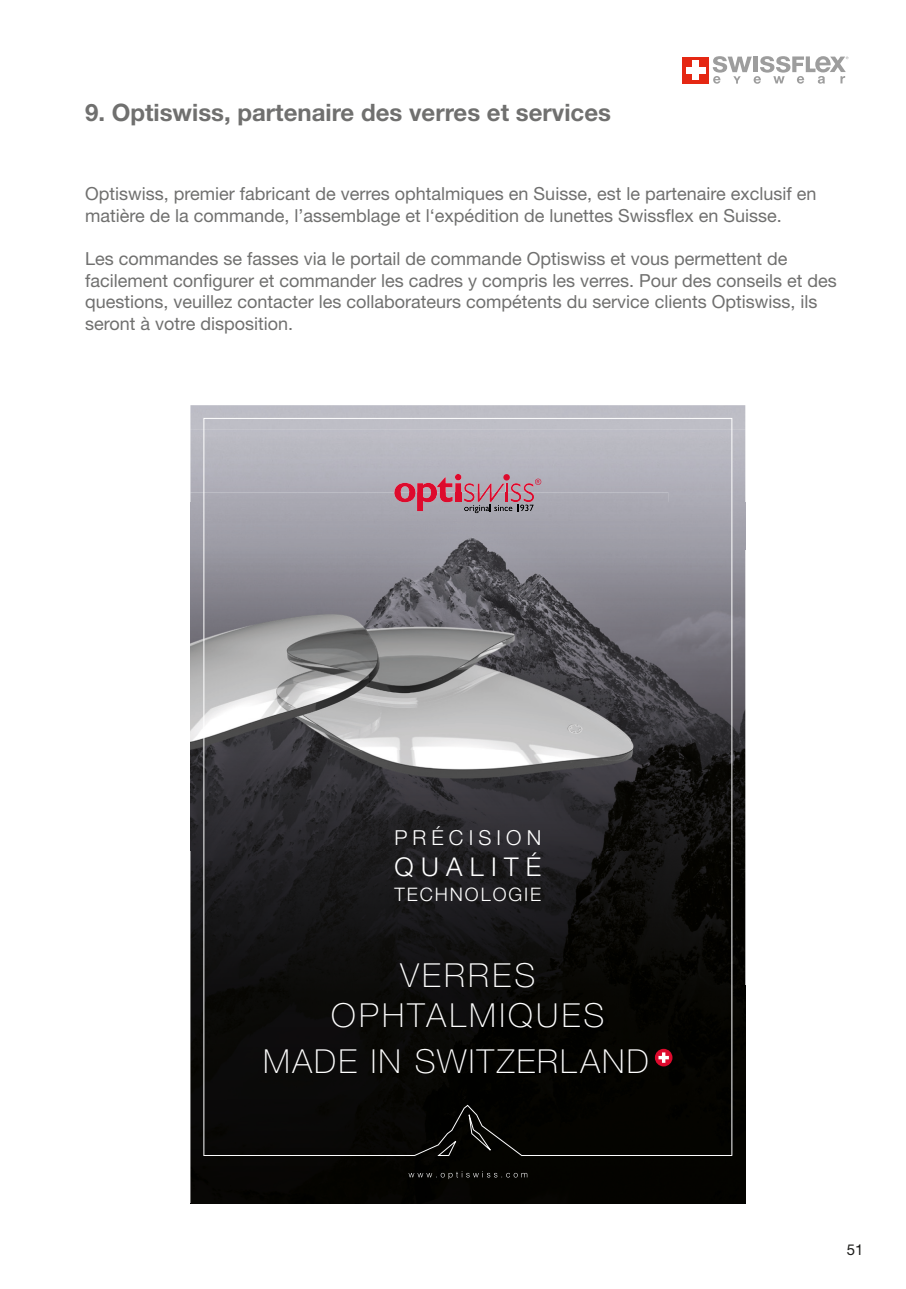
<style>
.page{position:relative;width:906px;height:1289px;background:#fff}
.page>*{position:absolute;margin:0;border:0;box-sizing:border-box;transform-origin:0 0}
.t1{font:100 33.15px/39.8px "Helvetica Neue LT Std";letter-spacing:.1em;color:#fff;text-align:center}
.t2{font:100 33.15px "Helvetica Neue LT Std";letter-spacing:.07em;color:#fff}
.t3{font:300 25.95px "Helvetica Neue LT Std";letter-spacing:.285em;color:#fff}
.t4{font:700 24px "Helvetica Neue";color:#70706f}
.t5{font:300 20.7px "Helvetica Neue LT Std";letter-spacing:.245em;color:#fff}
.t6{font:300 18.6px "Helvetica Neue LT Std";letter-spacing:.105em;color:#fff}
.t7{font:18px/21.6px "Helvetica Neue";color:#70706f}
.t8{font:15px "Helvetica Neue";color:#1d1d1b}
</style>
<div class="page">
<svg style="left:682px;top:83px;width:27px;height:1px"></svg>
<div style="left:682px;top:57px;width:27px;height:26px;background:#e52813"></div>
<div style="left:692px;top:61px;width:7px;height:19px;background:#fff"></div>
<div style="left:686px;top:67px;width:19px;height:6px;background:#fff"></div>
<svg style="left:712px;top:56px;width:136px;height:28px"></svg>
<img style="left:745px;top:429px;width:1px;height:120px">
<img style="left:190px;top:429px;width:555px;height:73px">
<div style="left:668px;top:502px;width:77px;height:47px;background:#a3a3ac"></div>
<img style="left:190px;top:1203px;width:518px;height:1px">
<img style="left:190px;top:850px;width:37px;height:353px">
<img style="left:634px;top:549px;width:111px;height:654px">
<img style="left:227px;top:850px;width:407px;height:353px">
<svg style="left:655px;top:1048px;width:17px;height:18px"></svg>
<img style="left:190px;top:492px;width:478px;height:358px">
<svg style="left:394px;top:474px;width:147px;height:39px;background:#b48392"></svg>
<svg style="left:203px;top:1104px;width:529px;height:51px;background:#080805"></svg>
<svg style="left:408px;top:1171px;width:119px;height:8px"></svg>
<h3 class="t4" style="left:85px;top:94px;width:527px">9. Optiswiss, partenaire des verres et services</h3>
<p class="t7" style="left:85px;top:184px;width:733px">Optiswiss, premier fabricant de verres ophtalmiques en Suisse, est le partenaire exclusif en matière de la commande, l’assemblage et l‘expédition de lunettes Swissflex en Suisse.</p>
<p class="t7" style="left:85px;top:249px;width:753px">Les commandes se fasses via le portail de commande Optiswiss et vous permettent de facilement configurer et commander les cadres y compris les verres. Pour des conseils et des questions, veuillez contacter les collaborateurs compétents du service clients Optiswiss, ils seront à votre disposition.</p>
<p class="t5" style="left:394px;top:825px;width:148px">PRÉCISION</p>
<h2 class="t3" style="left:394px;top:850px;width:148px">QUALITÉ</h2>
<p class="t6" style="left:394px;top:883px;width:148px">TECHNOLOGIE</p>
<h1 class="t1" style="left:331px;top:955px;width:275px">VERRES<br>OPHTALMIQUES</h1>
<h1 class="t2" style="left:263px;top:1042px;width:387px">MADE IN SWITZERLAND</h1>
<p class="t8" style="left:846px;top:1238px;width:18px">51</p>
</div>
